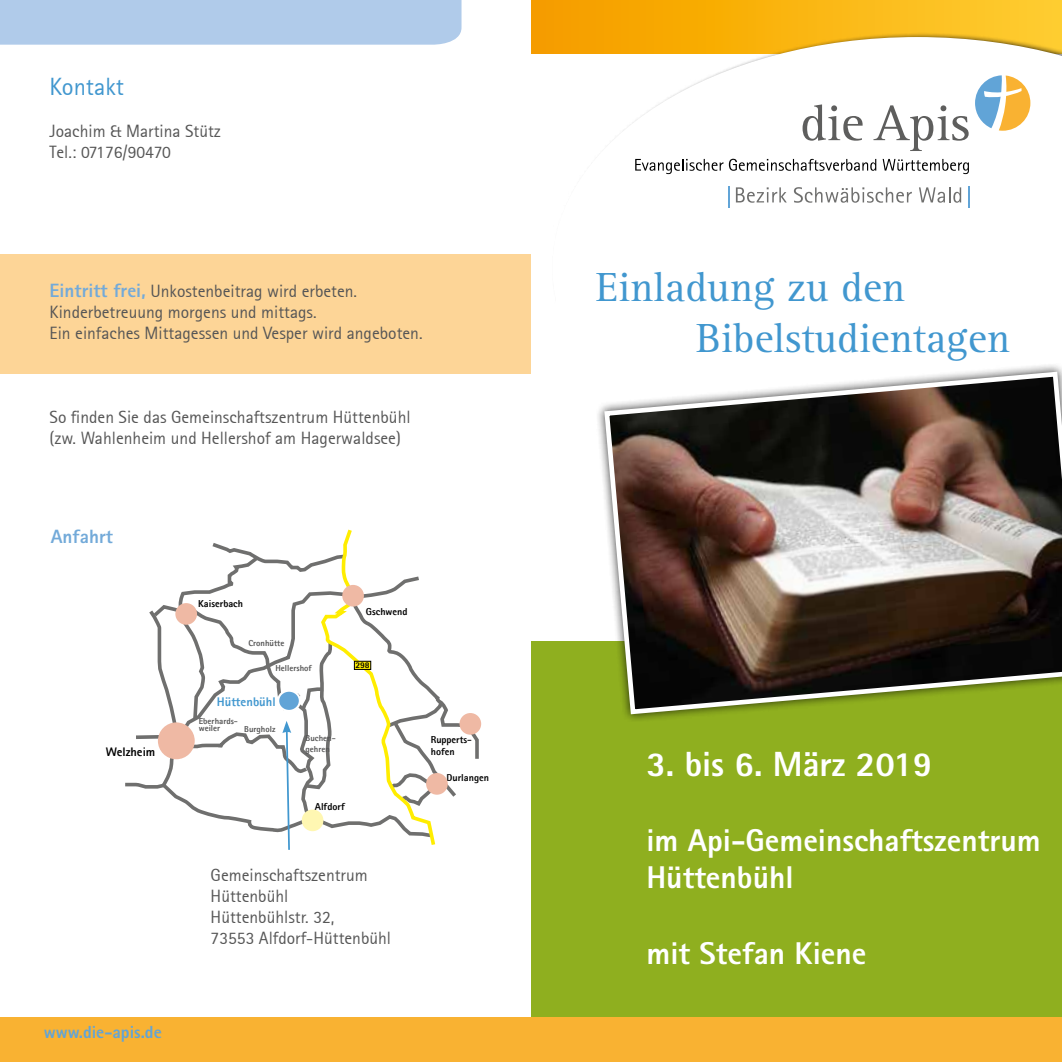
<style>
.page{position:relative;width:1062px;height:1062px;background:#fff}
.page>*{position:absolute;margin:0;border:0;box-sizing:border-box;transform-origin:0 0}
.t1{font:42px/50.4px "Rotis Serif Std";color:#4197cf}
.t2{font:800 35px "Rotis Sans Serif Pro";color:#fff}
.t3{font:800 31.5px/37.8px "Rotis Sans Serif Pro";color:#fff}
.t4{font:24.5px "Agfa Rotis Sans Serif";color:#4197cf}
.t5{font:800 19.25px "Rotis Sans Serif Pro";color:#73aad9}
.t6{font:17.5px/21px "Agfa Rotis Sans Serif";color:#565656}
.t7{font:800 17.5px "Rotis Sans Serif Pro";color:#61a4d7}
.t8{font:800 12.6px "Agfa Rotis Sans Serif";color:#4197cf}
.t9{font:800 12.42px "Agfa Rotis Sans Serif";color:#000}
.t10{font:800 10.15px "Agfa Rotis Sans Serif";color:#000}
.t11{font:800 8.58px/7.2px "Agfa Rotis Sans Serif";color:#565656}
.t12{font:800 8.58px "Rotis Sans Serif Pro";color:#000}
.s1{font-family:"Rotis Sans Serif Pro";font-weight:800;font-size:19.25px;color:#73aad9}
</style>
<div class="page">
<div style="left:531px;top:640px;width:531px;height:421px;background:#8faf1f"></div>
<div style="left:531px;top:0;width:531px;height:53px;background:linear-gradient(to right,#f69c00,#fdcc2f)"></div>
<svg style="left:552px;top:37px;width:510px;height:171px"></svg>
<div style="left:595px;top:363px;width:467px;height:360px;background:#000;opacity:.75"></div>
<svg style="left:602px;top:369px;width:460px;height:348px"></svg>
<svg style="left:802px;top:104px;width:60px;height:37px"></svg>
<svg style="left:873px;top:105px;width:95px;height:46px"></svg>
<svg style="left:635px;top:159px;width:88px;height:15px"></svg>
<svg style="left:729px;top:159px;width:147px;height:12px"></svg>
<svg style="left:882px;top:159px;width:87px;height:15px"></svg>
<svg style="left:975px;top:75px;width:55px;height:56px"></svg>
<svg style="left:728px;top:186px;width:1px;height:22px"></svg>
<svg style="left:736px;top:187px;width:50px;height:16px"></svg>
<svg style="left:794px;top:187px;width:118px;height:16px"></svg>
<svg style="left:919px;top:187px;width:42px;height:16px"></svg>
<svg style="left:968px;top:186px;width:1px;height:22px"></svg>
<div style="left:0;top:254px;width:531px;height:120px;background:#fdd597"></div>
<div style="left:0;top:1017px;width:1062px;height:45px;background:#f9b232"></div>
<div style="left:0;top:0;width:461px;height:45px;background:#b0cbea"></div>
<svg style="left:132px;top:529px;width:348px;height:321px"></svg>
<h3 class="t4" style="left:50px;top:72px;width:76px">Kontakt</h3>
<p class="t6" style="left:50px;top:121px;width:173px">Joachim &amp; Martina Stütz<br>Tel.: 07176/90470</p>
<p class="t6" style="left:50px;top:280px;width:374px"><span class="s1">Eintritt frei,</span> Unkostenbeitrag wird erbeten.<br>Kinderbetreuung morgens und mittags.<br>Ein einfaches Mittagessen und Vesper wird angeboten.</p>
<p class="t6" style="left:50px;top:406px;width:362px">So finden Sie das Gemeinschaftszentrum Hüttenbühl (zw. Wahlenheim und Hellershof am Hagerwaldsee)</p>
<p class="t5" style="left:51px;top:524px;width:64px">Anfahrt</p>
<p class="t10" style="left:198px;top:597px;width:46px">Kaiserbach</p>
<p class="t11" style="left:248px;top:639px;width:38px">Cronhütte</p>
<p class="t11" style="left:275px;top:664px;width:38px">Hellershof</p>
<p class="t8" style="left:217px;top:693px;width:60px">Hüttenbühl</p>
<p class="t10" style="left:366px;top:605px;width:43px">Gschwend</p>
<p class="t12" style="left:355px;top:660px;width:16px">298</p>
<p class="t11" style="left:199px;top:717px;width:41px">Eberhards&shy;weiler</p>
<p class="t11" style="left:244px;top:725px;width:33px">Burgholz</p>
<p class="t11" style="left:306px;top:733px;width:32px;line-height:10.3px">Buchen&shy;gehren</p>
<p class="t10" style="left:431px;top:733px;width:43px">Rupperts-</p>
<p class="t9" style="left:106px;top:744px;width:51px">Welzheim</p>
<p class="t10" style="left:431px;top:745px;width:25px">hofen</p>
<p class="t7" style="left:44px;top:1020px;width:119px">www.die-apis.de</p>
<p class="t10" style="left:315px;top:800px;width:31px">Alfdorf</p>
<p class="t6" style="left:211px;top:865px;width:182px">Gemeinschaftszentrum<br>Hüttenbühl<br>Hüttenbühlstr. 32,<br>73553 Alfdorf-Hüttenbühl</p>
<p class="t10" style="left:446px;top:770px;width:44px">Durlangen</p>
<h1 class="t1" style="left:696px;top:263px;width:315px;text-indent:-100px">Einladung zu den<br>Bibelstudientagen</h1>
<h2 class="t2" style="left:646px;top:742px;width:287px">3. bis 6. März 2019</h2>
<h3 class="t3" style="left:646px;top:821px;width:396px">im Api-Gemeinschaftszentrum<br>Hüttenbühl</h3>
<h3 class="t3" style="left:646px;top:934px;width:221px">mit Stefan Kiene</h3>
</div>
